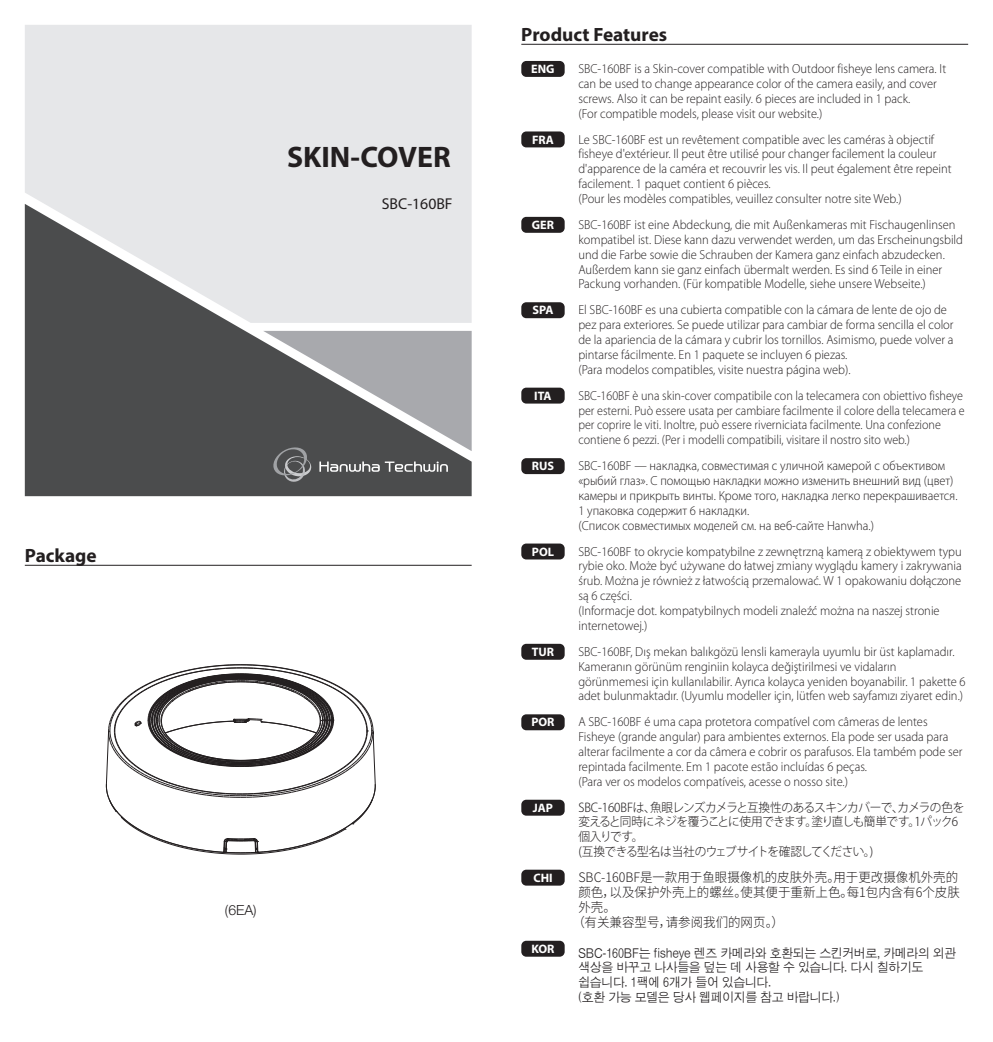
<style>
.page{position:relative;width:993px;height:1042px;background:#fff}
.page>*{position:absolute;margin:0;border:0;box-sizing:border-box;transform-origin:0 0}
.t1{font:700 29.75px "Myriad Pro";color:#231f20}
.t2{font:700 19.25px "Myriad Pro";color:#231f20}
.t3{font:15.75px "Myriad Pro";color:#231f20}
.t4{font:300 14px "Helvetica Neue LT Std";color:#231f20}
.t5{font:300 13.12px/14.9px "Myriad Pro";color:#231f20;scale:.95 1}
.t6{font:300 13.12px/14.9px "Myriad Pro";color:#231f20;scale:.92 1}
.t7{font:300 13.12px "Noto Sans CJ Ksc";color:#231f20;scale:.95 1}
.t8{font:300 12.25px/14.7px "Koz Go Pro";letter-spacing:-.05em;color:#231f20;scale:.95 1}
.t9{font:12.25px/14.7px "D Xgo Std 20";letter-spacing:-.01em;color:#231f20;scale:.95 1}
.t10{font:700 12.25px "Myriad Pro";color:#fff}
</style>
<div class="page">
<hr style="left:25px;top:565px;width:446px;height:1px;background:#231f20">
<div style="left:25px;top:25px;width:446px;height:179px;background:#e6e7e9"></div>
<svg style="left:25px;top:204px;width:446px;height:292px;background:#8e8f91"></svg>
<svg style="left:263px;top:331px;width:208px;height:151px;background:#7f8082"></svg>
<hr style="left:521px;top:44px;width:446px;height:1px;background:#231f20">
<div style="left:521px;top:61px;width:43px;height:16px;background:#231f20;border-radius:5px"></div>
<div style="left:521px;top:131px;width:43px;height:16px;background:#231f20;border-radius:5px"></div>
<div style="left:521px;top:217px;width:43px;height:16px;background:#231f20;border-radius:5px"></div>
<div style="left:521px;top:302px;width:43px;height:16px;background:#231f20;border-radius:5px"></div>
<div style="left:521px;top:388px;width:43px;height:15px;background:#231f20;border-radius:5px"></div>
<div style="left:521px;top:458px;width:43px;height:16px;background:#231f20;border-radius:5px"></div>
<div style="left:521px;top:543px;width:43px;height:16px;background:#231f20;border-radius:5px"></div>
<div style="left:521px;top:644px;width:43px;height:16px;background:#231f20;border-radius:5px"></div>
<div style="left:521px;top:714px;width:43px;height:16px;background:#231f20;border-radius:5px"></div>
<div style="left:521px;top:800px;width:43px;height:15px;background:#231f20;border-radius:5px"></div>
<div style="left:521px;top:869px;width:43px;height:16px;background:#231f20;border-radius:5px"></div>
<div style="left:521px;top:941px;width:43px;height:15px;background:#231f20;border-radius:5px"></div>
<svg style="left:106px;top:664px;width:269px;height:190px"></svg>
<h2 class="t2" style="left:25px;top:543px;width:73px">Package</h2>
<h1 class="t1" style="left:287px;top:137px;width:165px">SKIN-COVER</h1>
<p class="t3" style="left:382px;top:194px;width:72px">SBC-160BF</p>
<p class="t4" style="left:225px;top:901px;width:33px">(6EA)</p>
<h2 class="t2" style="left:521px;top:22px;width:147px">Product Features</h2>
<p class="t10" style="left:531px;top:61px;width:25px">ENG</p>
<p class="t5" style="left:578px;top:61px;width:388px">SBC-160BF is a Skin-cover compatible with Outdoor fisheye lens camera. It can be used to change appearance color of the camera easily, and cover screws. Also it can be repaint easily. 6 pieces are included in 1 pack.<br>(For compatible models, please visit our website.)</p>
<p class="t10" style="left:532px;top:132px;width:23px">FRA</p>
<p class="t5" style="left:578px;top:132px;width:394px">Le SBC-160BF est un revêtement compatible avec les caméras à objectif fisheye d'extérieur. Il peut être utilisé pour changer facilement la couleur d'apparence de la caméra et recouvrir les vis. Il peut également être repeint facilement. 1 paquet contient 6 pièces.<br>(Pour les modèles compatibles, veuillez consulter notre site Web.)</p>
<p class="t10" style="left:531px;top:217px;width:24px">GER</p>
<p class="t5" style="left:578px;top:217px;width:406px">SBC-160BF ist eine Abdeckung, die mit Außenkameras mit Fischaugenlinsen kompatibel ist. Diese kann dazu verwendet werden, um das Erscheinungsbild und die Farbe sowie die Schrauben der Kamera ganz einfach abzudecken.<br>Außerdem kann sie ganz einfach übermalt werden. Es sind 6 Teile in einer Packung vorhanden. (Für kompatible Modelle, siehe unsere Webseite.)</p>
<p class="t10" style="left:532px;top:302px;width:23px">SPA</p>
<p class="t5" style="left:578px;top:303px;width:396px">El SBC-160BF es una cubierta compatible con la cámara de lente de ojo de pez para exteriores. Se puede utilizar para cambiar de forma sencilla el color de la apariencia de la cámara y cubrir los tornillos. Asimismo, puede volver a pintarse fácilmente. En 1 paquete se incluyen 6 piezas.<br>(Para modelos compatibles, visite nuestra página web).</p>
<p class="t10" style="left:534px;top:388px;width:19px">ITA</p>
<p class="t6" style="left:578px;top:388px;width:421px">SBC-160BF è una skin-cover compatibile con la telecamera con obiettivo fisheye per esterni. Può essere usata per cambiare facilmente il colore della telecamera e per coprire le viti. Inoltre, può essere riverniciata facilmente. Una confezione contiene 6 pezzi. (Per i modelli compatibili, visitare il nostro sito web.)</p>
<p class="t10" style="left:531px;top:458px;width:24px">RUS</p>
<p class="t5" style="left:578px;top:459px;width:400px">SBC-160BF — накладка, совместимая с уличной камерой с объективом «рыбий глаз». С помощью накладки можно изменить внешний вид (цвет) камеры и прикрыть винты. Кроме того, накладка легко перекрашивается.<br>1 yпаковка содержит 6 накладки.<br>(Список совместимых моделей см. на веб-сайте Hanwha.)</p>
<p class="t10" style="left:531px;top:543px;width:24px">POL</p>
<p class="t5" style="left:578px;top:544px;width:405px">SBC-160BF to okrycie kompatybilne z zewnętrzną kamerą z obiektywem typu rybie oko. Może być używane do łatwej zmiany wyglądu kamery i zakrywania śrub. Można je również z łatwością przemalować. W 1 opakowaniu dołączone są 6 części.<br>(Informacje dot. kompatybilnych modeli znaleźć można na naszej stronie internetowej.)</p>
<p class="t10" style="left:531px;top:644px;width:24px">TUR</p>
<p class="t5" style="left:578px;top:644px;width:409px">SBC-160BF, Dış mekan balıkgözü lensli kamerayla uyumlu bir üst kaplamadır.<br>Kameranın görünüm renginiin kolayca değiştirilmesi ve vidaların görünmemesi için kullanılabilir. Ayrıca kolayca yeniden boyanabilir. 1 pakette 6 adet bulunmaktadır. (Uyumlu modeller için, lütfen web sayfamızı ziyaret edin.)</p>
<p class="t10" style="left:531px;top:714px;width:25px">POR</p>
<p class="t5" style="left:578px;top:715px;width:406px">A SBC-160BF é uma capa protetora compatível com câmeras de lentes Fisheye (grande angular) para ambientes externos. Ela pode ser usada para alterar facilmente a cor da câmera e cobrir os parafusos. Ela também pode ser repintada facilmente. Em 1 pacote estão incluídas 6 peças.<br>(Para ver os modelos compatíveis, acesse o nosso site.)</p>
<p class="t10" style="left:532px;top:800px;width:22px">JAP</p>
<p class="t8" style="left:578px;top:800px;width:407px">SBC-160BFは、魚眼レンズカメラと互換性のあるスキンカバーで、カメラの色を変えると同時にネジを覆うことに使用できます。塗り直しも簡単です。1パック6個入りです。<br>(互換できる型名は当社のウェブサイトを確認してください。)</p>
<p class="t10" style="left:533px;top:870px;width:21px">CHI</p>
<p class="t7" style="left:578px;top:870px;width:401px">SBC-160BF是一款用于鱼眼摄像机的皮肤外壳。用于更改摄像机外壳的</p>
<p class="t7" style="left:578px;top:885px;width:403px">颜色，以及保护外壳上的螺丝。使其便于重新上色。每1包内含有6个皮肤</p>
<p class="t7" style="left:578px;top:900px;width:41px">外壳。</p>
<p class="t7" style="left:572px;top:914px;width:224px">（有关兼容型号，请参阅我们的网页。）</p>
<p class="t10" style="left:531px;top:941px;width:25px">KOR</p>
<p class="t9" style="left:578px;top:946px;width:399px">SBC-160BF는 fisheye 렌즈 카메라와 호환되는 스킨커버로, 카메라의 외관 색상을 바꾸고 나사들을 덮는 데 사용할 수 있습니다. 다시 칠하기도 쉽습니다. 1팩에 6개가 들어 있습니다.<br>(호환 가능 모델은 당사 웹페이지를 참고 바랍니다.)</p>
</div>
